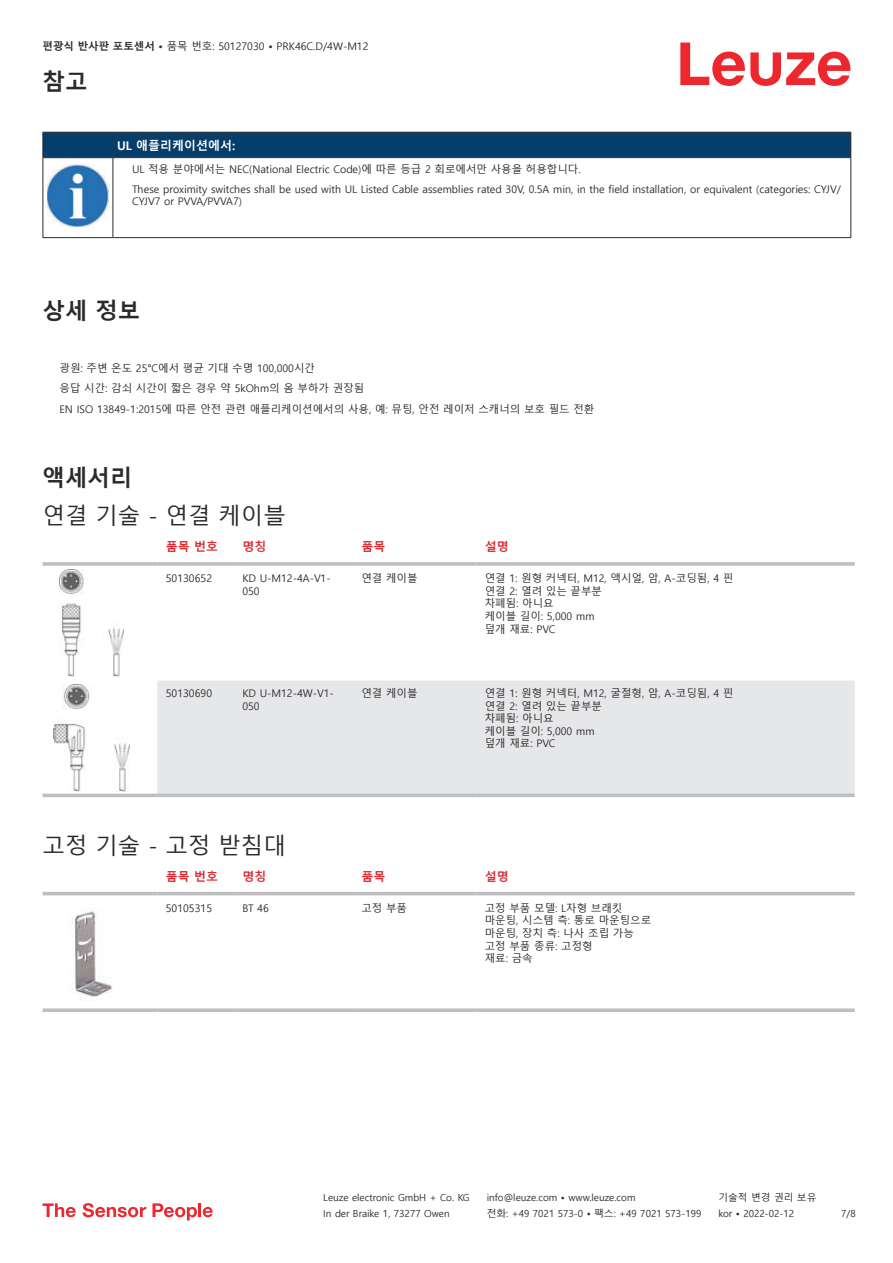
<style>
.page{position:relative;width:893px;height:1263px;background:#fff}
.page>*{position:absolute;margin:0;border:0;box-sizing:border-box;transform-origin:0 0}
.t1{font:22.5px "Malgun Gothic";color:#2b292a}
.t2{font:700 22.5px "Malgun Gothic";color:#2b292a}
.t3{font:700 12px "Malgun Gothic";color:#db2a30}
.t4{font:700 12px "Malgun Gothic";color:#fff}
.t5{font:10.5px/12.6px "Malgun Gothic";color:#2b292a}
.t6{font:9.75px "Malgun Gothic";color:#2b292a}
.s1{font-weight:700}
</style>
<div class="page">
<svg style="left:680px;top:43px;width:170px;height:43px"></svg>
<svg style="left:43px;top:569px;width:811px;height:229px"></svg>
<div style="left:157px;top:680px;width:698px;height:113px;background:#e6e7e9"></div>
<svg style="left:43px;top:562px;width:114px;height:4px"></svg>
<hr style="left:157px;top:562px;width:77px;height:4px;background:#c7c8ca">
<hr style="left:234px;top:562px;width:119px;height:4px;background:#bdbfc1">
<svg style="left:353px;top:562px;width:123px;height:4px"></svg>
<hr style="left:476px;top:562px;width:379px;height:4px;background:#c7c8ca">
<svg style="left:43px;top:793px;width:114px;height:4px"></svg>
<svg style="left:157px;top:793px;width:77px;height:4px"></svg>
<svg style="left:234px;top:793px;width:119px;height:4px"></svg>
<svg style="left:353px;top:793px;width:123px;height:4px"></svg>
<svg style="left:476px;top:793px;width:379px;height:4px;background:#c2c4c6"></svg>
<img style="left:59px;top:570px;width:65px;height:106px">
<img style="left:54px;top:685px;width:75px;height:106px">
<svg style="left:43px;top:891px;width:812px;height:5px;fill:#eff0f0"></svg>
<hr style="left:43px;top:892px;width:114px;height:3px;background:#bdbfc1">
<hr style="left:157px;top:892px;width:77px;height:3px;background:#bdbfc1">
<hr style="left:234px;top:892px;width:119px;height:3px;background:#bdbfc1">
<hr style="left:353px;top:892px;width:123px;height:3px;background:#bdbfc1">
<hr style="left:476px;top:892px;width:379px;height:3px;background:#bdbfc1">
<svg style="left:43px;top:1008px;width:114px;height:4px"></svg>
<svg style="left:157px;top:1008px;width:77px;height:4px"></svg>
<svg style="left:234px;top:1008px;width:119px;height:4px"></svg>
<svg style="left:353px;top:1008px;width:123px;height:4px"></svg>
<svg style="left:476px;top:1008px;width:379px;height:4px;background:#c4c6c7"></svg>
<img style="left:74px;top:911px;width:38px;height:90px">
<svg style="left:43px;top:1203px;width:33px;height:14px"></svg>
<svg style="left:83px;top:1203px;width:63px;height:14px"></svg>
<svg style="left:153px;top:1203px;width:44px;height:17px"></svg>
<hr style="left:198px;top:1203px;width:3px;height:14px;background:#ed272d">
<svg style="left:203px;top:1207px;width:10px;height:10px"></svg>
<hr style="left:43px;top:158px;width:1px;height:75px;background:#2b292a">
<hr style="left:113px;top:158px;width:1px;height:75px;background:#2b292a">
<hr style="left:850px;top:158px;width:1px;height:75px;background:#2b292a">
<hr style="left:43px;top:237px;width:70px;height:1px;background:#2b292a">
<hr style="left:113px;top:237px;width:738px;height:1px;background:#2b292a">
<img style="left:47px;top:212px;width:58px;height:15px">
<svg style="left:43px;top:132px;width:808px;height:80px"></svg>
<p class="t5" style="left:43px;top:40px;width:327px"><span class="s1">편광식 반사판 포토센서 •</span> 품목 번호: 50127030 <span class="s1">•</span> PRK46C.D/4W-M12</p>
<h1 class="t2" style="left:43px;top:69px;width:46px">참고</h1>
<p class="t4" style="left:117px;top:139px;width:120px">UL 애플리케이션에서:</p>
<p class="t5" style="left:132px;top:159px;width:710px;line-height:20.2px">UL 적용 분야에서는 NEC(National Electric Code)에 따른 등급 2 회로에서만 사용을 허용합니다.<br>These proximity switches shall be used with UL Listed Cable assemblies rated 30V, 0.5A min, in the field installation, or equivalent (categories: CYJV/</p>
<p class="t5" style="left:132px;top:196px;width:112px">CYJV7 or PVVA/PVVA7)</p>
<h1 class="t2" style="left:43px;top:297px;width:99px">상세 정보</h1>
<p class="t5" style="left:60px;top:358px;width:536px;line-height:20.2px">광원: 주변 온도 25°C에서 평균 기대 수명 100,000시간<br>응답 시간: 감쇠 시간이 짧은 경우 약 5kOhm의 옴 부하가 권장됨<br>EN ISO 13849-1:2015에 따른 안전 관련 애플리케이션에서의 사용, 예: 뮤팅, 안전 레이저 스캐너의 보호 필드 전환</p>
<h1 class="t2" style="left:43px;top:464px;width:91px">액세서리</h1>
<h1 class="t1" style="left:43px;top:503px;width:245px">연결 기술 - 연결 케이블</h1>
<p class="t3" style="left:166px;top:540px;width:54px">품목 번호</p>
<p class="t3" style="left:242px;top:540px;width:25px">명칭</p>
<p class="t3" style="left:361px;top:540px;width:25px">품목</p>
<p class="t3" style="left:485px;top:540px;width:25px">설명</p>
<p class="t5" style="left:166px;top:572px;width:48px">50130652</p>
<p class="t5" style="left:242px;top:572px;width:90px">KD U-M12-4A-V1-<br>050</p>
<p class="t5" style="left:361px;top:572px;width:58px">연결 케이블</p>
<p class="t5" style="left:485px;top:572px;width:250px">연결 1: 원형 커넥터, M12, 액시얼, 암, A-코딩됨, 4 핀 연결 2: 열려 있는 끝부분<br>차폐됨: 아니요<br>케이블 길이: 5,000 mm<br>덮개 재료: PVC</p>
<p class="t5" style="left:166px;top:687px;width:48px">50130690</p>
<p class="t5" style="left:242px;top:687px;width:93px">KD U-M12-4W-V1-<br>050</p>
<p class="t5" style="left:361px;top:687px;width:58px">연결 케이블</p>
<p class="t5" style="left:485px;top:687px;width:250px">연결 1: 원형 커넥터, M12, 굴절형, 암, A-코딩됨, 4 핀 연결 2: 열려 있는 끝부분<br>차폐됨: 아니요<br>케이블 길이: 5,000 mm<br>덮개 재료: PVC</p>
<h1 class="t1" style="left:43px;top:833px;width:245px">고정 기술 - 고정 받침대</h1>
<p class="t3" style="left:166px;top:869px;width:54px">품목 번호</p>
<p class="t3" style="left:242px;top:869px;width:25px">명칭</p>
<p class="t3" style="left:361px;top:869px;width:25px">품목</p>
<p class="t3" style="left:485px;top:869px;width:25px">설명</p>
<p class="t5" style="left:166px;top:902px;width:48px">50105315</p>
<p class="t5" style="left:242px;top:902px;width:28px">BT 46</p>
<p class="t5" style="left:361px;top:902px;width:47px">고정 부품</p>
<p class="t5" style="left:485px;top:902px;width:168px">고정 부품 모델: L자형 브래킷 마운팅, 시스템 측: 통로 마운팅으로 마운팅, 장치 측: 나사 조립 가능 고정 부품 종류: 고정형<br>재료: 금속</p>
<p class="t6" style="left:323px;top:1192px;width:148px">Leuze electronic GmbH + Co. KG</p>
<p class="t6" style="left:487px;top:1192px;width:150px">info@leuze.com • www.leuze.com</p>
<p class="t6" style="left:718px;top:1192px;width:100px">기술적 변경 권리 보유</p>
<p class="t6" style="left:323px;top:1208px;width:128px">In der Braike 1, 73277 Owen</p>
<p class="t6" style="left:487px;top:1208px;width:216px">전화: +49 7021 573-0 • 팩스: +49 7021 573-199</p>
<p class="t6" style="left:718px;top:1208px;width:77px">kor • 2022-02-12</p>
<p class="t6" style="left:841px;top:1208px;width:16px">7 /8</p>
</div>
